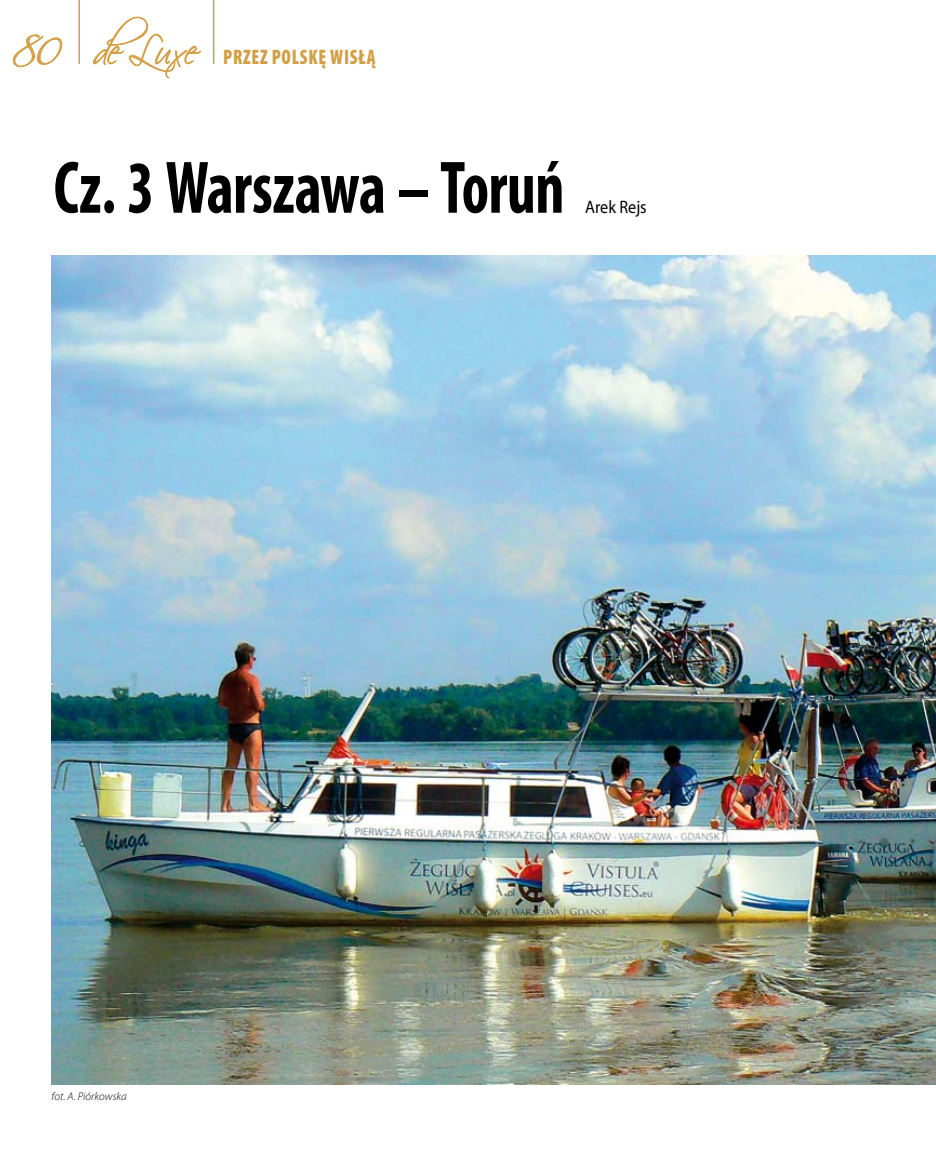
<style>
.page{position:relative;width:936px;height:1170px;background:#fff}
.page>*{position:absolute;margin:0;border:0;box-sizing:border-box;transform-origin:0 0}
.t1{font:700 condensed 75px "Myriad Pro";letter-spacing:-.01em;color:#000;scale:.85 1}
.t2{font:40.5px "Scriptina";color:#d39f45;scale:.85 1}
.t3{font:900 condensed 21px "Myriad Pro";letter-spacing:.04em;color:#d39f45;scale:.9 1}
.t4{font:18px "Myriad Pro";color:#000;scale:.9 1}
.t5{font:italic 300 11.25px "Myriad Pro";color:#000}
.s1{font-size:49.5px}
</style>
<div class="page">
<hr style="left:78px;top:0;width:2px;height:64px;background:#d39f45">
<svg style="left:13px;top:34px;width:49px;height:33px"></svg>
<hr style="left:213px;top:0;width:1px;height:64px;background:#d39f45">
<svg style="left:93px;top:17px;width:108px;height:61px"></svg>
<img style="left:51px;top:255px;width:884px;height:829px">
<p class="t2" style="left:12px;top:26px;width:219px"><span class="s1">80</span> de Luxe</p>
<p class="t3" style="left:223px;top:43px;width:171px">PRZEZ POLSKĘ WISŁĄ</p>
<p class="t1" style="left:54px;top:141px;width:602px">Cz. 3 Warszawa – Toruń</p>
<p class="t4" style="left:585px;top:195px;width:70px">Arek Rejs</p>
<p class="t5" style="left:52px;top:1089px;width:77px">fot. A. Piórkowska</p>
</div>
